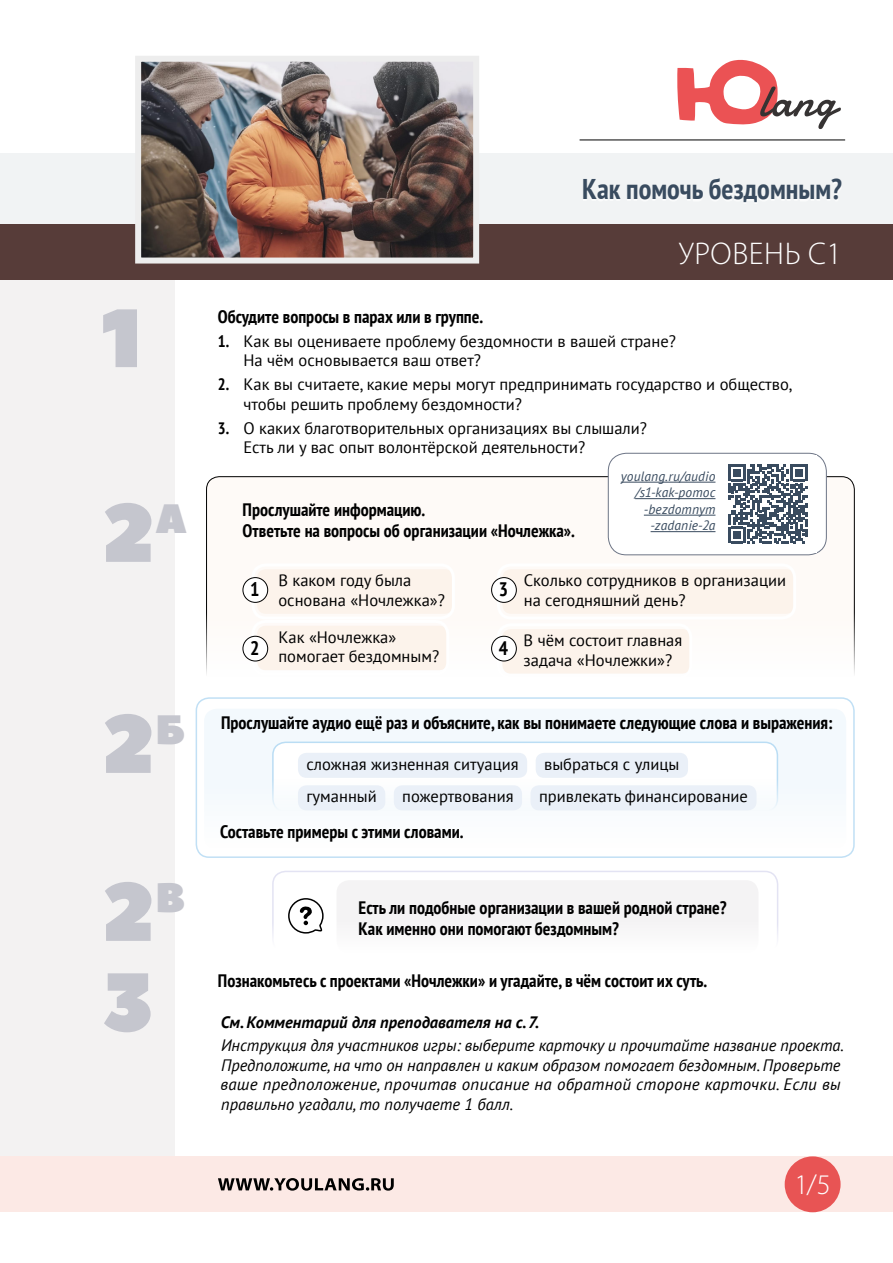
<style>
.page{position:relative;width:893px;height:1263px;background:#fff}
.page>*{position:absolute;margin:0;border:0;box-sizing:border-box;transform-origin:0 0}
.t1{font:82.5px "Peace Sans";color:#c5c6ce}
.t2{font:300 31.5px "Myriad Pro";letter-spacing:.02em;color:#fff}
.t3{font:700 condensed 28.5px "PT Sans";color:#394b5f}
.t4{font:300 28.5px "Myriad Pro";color:#fff}
.t5{font:700 condensed 19.5px "PT Sans";color:#000}
.t6{font:700 condensed 18px/21px "PT Sans";color:#000}
.t7{font:16.5px/19.5px "PT Sans";color:#000}
.t8{font:italic 16.5px/19.5px "PT Sans";color:#000}
.t9{font:italic 700 16.5px "PT Sans";color:#000}
.t10{font:italic 13.5px/16.5px "PT Sans";letter-spacing:.01em;color:#394b5f;text-align:right}
.s1{font-weight:700;font-stretch:condensed}
</style>
<div class="page">
<div style="left:207px;top:477px;width:647px;height:215px;background:#fefaf7;border-radius:13px"></div>
<div style="left:206px;top:476px;width:649px;height:216px;border:1px solid #000;border-radius:13px"></div>
<div style="left:0;top:184px;width:174px;height:996px;background:#f3f2f2"></div>
<div style="left:0;top:1156px;width:893px;height:56px;background:#fce9e5"></div>
<div style="left:785px;top:1156px;width:56px;height:56px;background:#e85454;border-radius:50%"></div>
<svg style="left:677px;top:59px;width:164px;height:70px"></svg>
<div style="left:0;top:153px;width:893px;height:71px;background:#f1f3f4"></div>
<div style="left:0;top:224px;width:893px;height:56px;background:#573c39"></div>
<hr style="left:580px;top:140px;width:265px;height:1px;background:#000">
<img style="left:142px;top:63px;width:330px;height:194px">
<div style="left:135px;top:56px;width:344px;height:208px;border:6px solid #ededed"></div>
<svg style="left:218px;top:1178px;width:176px;height:12px"></svg>
<div style="left:608px;top:453px;width:218px;height:102px;background:#fff;border-radius:18px"></div>
<div style="left:608px;top:453px;width:219px;height:102px;border:1px solid #6d7586;border-radius:18px"></div>
<hr style="left:621px;top:482px;width:94px;height:1px;background:#394b5f">
<hr style="left:635px;top:498px;width:80px;height:1px;background:#394b5f">
<hr style="left:644px;top:515px;width:71px;height:1px;background:#394b5f">
<hr style="left:651px;top:531px;width:64px;height:1px;background:#394b5f">
<div style="left:719px;top:455px;width:98px;height:98px;background:#fff"></div>
<svg style="left:729px;top:465px;width:78px;height:78px"></svg>
<div style="left:204px;top:709px;width:642px;height:140px;background:#f3f9fd;border-radius:13px"></div>
<div style="left:196px;top:697px;width:659px;height:161px;border:2px solid #c1e0f5;border-radius:13px"></div>
<div style="left:273px;top:742px;width:504px;height:69px;background:#fff;border-radius:13px"></div>
<div style="left:272px;top:741px;width:506px;height:71px;border:2px solid #baddf4;border-radius:13px"></div>
<div style="left:298px;top:753px;width:229px;height:25px;background:#eaf0f8;border-radius:9px"></div>
<div style="left:394px;top:785px;width:128px;height:25px;background:#eaf0f8;border-radius:9px"></div>
<div style="left:536px;top:753px;width:152px;height:25px;background:#eaf0f8;border-radius:9px"></div>
<div style="left:530px;top:785px;width:226px;height:25px;background:#eaf0f8;border-radius:9px"></div>
<div style="left:298px;top:785px;width:87px;height:25px;background:#eaf0f8;border-radius:9px"></div>
<div style="left:272px;top:871px;width:506px;height:82px;border:2px solid #e3e3f3;border-radius:13px"></div>
<div style="left:337px;top:880px;width:421px;height:73px;background:#f4f3f4;border-radius:13px"></div>
<svg style="left:288px;top:898px;width:36px;height:36px"></svg>
<div style="left:503px;top:569px;width:292px;height:45px;background:#fcf3eb;border-radius:9px"></div>
<div style="left:497px;top:563px;width:299px;height:56px;border:3px solid #fff;border-radius:13px"></div>
<div style="left:502px;top:629px;width:189px;height:45px;background:#fcf3eb;border-radius:9px"></div>
<div style="left:497px;top:623px;width:195px;height:56px;border:3px solid #fff;border-radius:13px"></div>
<div style="left:257px;top:569px;width:196px;height:45px;background:#fcf3eb;border-radius:9px"></div>
<div style="left:251px;top:563px;width:204px;height:56px;border:3px solid #fff;border-radius:13px"></div>
<div style="left:243px;top:578px;width:25px;height:24px;background:#fff;border-radius:50%"></div>
<div style="left:243px;top:577px;width:25px;height:26px;border:1px solid #000;border-radius:50%"></div>
<div style="left:492px;top:578px;width:24px;height:24px;background:#fff;border-radius:50%"></div>
<div style="left:491px;top:577px;width:26px;height:26px;border:1px solid #000;border-radius:50%"></div>
<div style="left:257px;top:626px;width:191px;height:44px;background:#fcf3eb;border-radius:9px"></div>
<div style="left:251px;top:620px;width:198px;height:56px;border:3px solid #fff;border-radius:13px"></div>
<div style="left:243px;top:636px;width:25px;height:25px;background:#fff;border-radius:50%"></div>
<div style="left:243px;top:636px;width:25px;height:25px;border:1px solid #000;border-radius:50%"></div>
<div style="left:492px;top:636px;width:24px;height:25px;background:#fff;border-radius:50%"></div>
<div style="left:491px;top:636px;width:26px;height:25px;border:1px solid #000;border-radius:50%"></div>
<h1 class="t1" style="left:102px;top:283px;width:42px">1</h1>
<h1 class="t1" style="left:102px;top:478px;width:87px">2<sup>а</sup></h1>
<h1 class="t1" style="left:102px;top:689px;width:85px">2<sup>б</sup></h1>
<h1 class="t1" style="left:102px;top:857px;width:85px">2<sup>в</sup></h1>
<h1 class="t1" style="left:102px;top:947px;width:54px">3</h1>
<h3 class="t3" style="left:582px;top:170px;width:261px">Как помочь бездомным?</h3>
<h2 class="t2" style="left:679px;top:236px;width:165px">УРОВЕНЬ C1</h2>
<p class="t6" style="left:218px;top:306px;width:267px">Обсудите вопросы в парах или в группе.</p>
<p class="t7" style="left:243px;top:331px;width:434px;text-indent:-26px"><span class="s1">1.</span> Как вы оцениваете проблему бездомности в вашей стране?<br>На чём основывается ваш ответ?</p>
<p class="t7" style="left:243px;top:374px;width:550px;text-indent:-26px"><span class="s1">2.</span> Как вы считаете, какие меры могут предпринимать государство и общество, чтобы решить проблему бездомности?</p>
<p class="t7" style="left:243px;top:418px;width:405px;text-indent:-26px"><span class="s1">3.</span> О каких благотворительных организациях вы слышали?<br>Есть ли у вас опыт волонтёрской деятельности?</p>
<p class="t6" style="left:243px;top:499px;width:334px">Прослушайте информацию.<br>Ответьте на вопросы об организации «Ночлежка».</p>
<p class="t10" style="left:621px;top:467px;width:96px">youlang.ru/audio /s1-kak-pomoc -bezdomnym -zadanie‑2a</p>
<p class="t7" style="left:278px;top:570px;width:168px">В каком году была основана «Ночлежка»?</p>
<p class="t5" style="left:250px;top:576px;width:11px">1</p>
<p class="t5" style="left:499px;top:576px;width:11px">3</p>
<p class="t7" style="left:278px;top:627px;width:162px">Как «Ночлежка» помогает бездомным?</p>
<p class="t5" style="left:250px;top:635px;width:11px">2</p>
<p class="t5" style="left:499px;top:635px;width:11px">4</p>
<p class="t7" style="left:524px;top:570px;width:264px">Сколько сотрудников в организации на сегодняшний день?</p>
<p class="t7" style="left:524px;top:630px;width:160px">В чём состоит главная задача «Ночлежки»?</p>
<p class="t6" style="left:221px;top:712px;width:613px">Прослушайте аудио ещё раз и объясните, как вы понимаете следующие слова и выражения:</p>
<p class="t7" style="left:402px;top:747px;width:118px;line-height:32.5px;text-indent:-96px">сложная жизненная ситуация пожертвования</p>
<p class="t7" style="left:544px;top:754px;width:137px">выбраться с улицы</p>
<p class="t7" style="left:306px;top:786px;width:72px">гуманный</p>
<p class="t7" style="left:539px;top:786px;width:210px">привлекать финансирование</p>
<p class="t6" style="left:220px;top:820px;width:245px">Составьте примеры с этими словами.</p>
<p class="t6" style="left:359px;top:897px;width:370px">Есть ли подобные организации в вашей родной стране?<br>Как именно они помогают бездомным?</p>
<p class="t6" style="left:218px;top:970px;width:491px">Познакомьтесь с проектами «Ночлежки» и угадайте, в чём состоит их суть.</p>
<p class="t9" style="left:221px;top:1011px;width:320px">См. Комментарий для преподавателя на с. 7.</p>
<p class="t8" style="left:221px;top:1035px;width:625px">Инструкция для участников игры: выберите карточку и прочитайте название проекта.<br>Предположите, на что он направлен и каким образом помогает бездомным. Проверьте ваше предположение, прочитав описание на обратной стороне карточки. Если вы правильно угадали, то получаете 1 балл.</p>
<h3 class="t4" style="left:794px;top:1169px;width:38px">1/5</h3>
</div>
